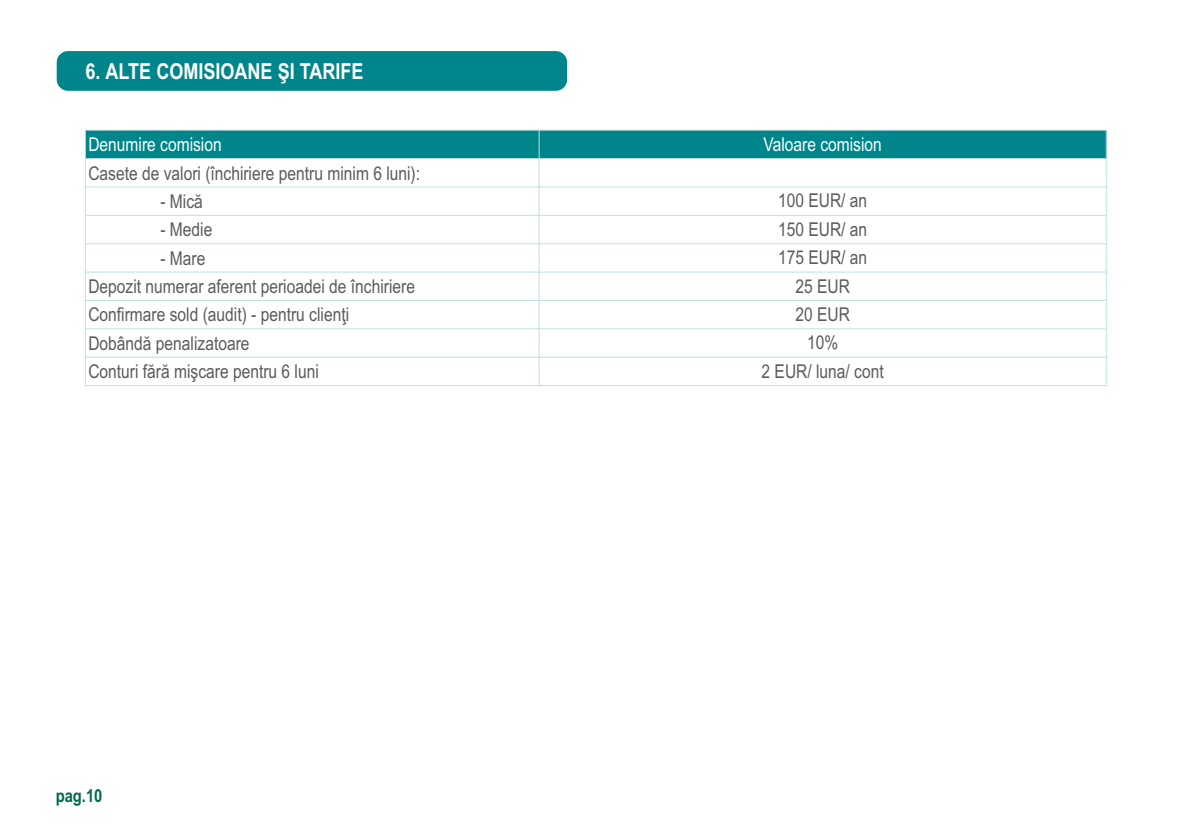
<style>
.page{position:relative;width:1191px;height:840px;background:#fff}
.page>*{position:absolute;margin:0;border:0;box-sizing:border-box;transform-origin:0 0}
.t1{font:700 22px "Arial Narrow";color:#fefefe}
.t2{font:19px "Arial Narrow";color:#5b5b5b}
.t3{font:19px "Arial Narrow";color:#fefefe}
.t4{font:700 18px "Arial Narrow";color:#00694f}
</style>
<div class="page">
<div style="left:57px;top:51px;width:510px;height:40px;background:#00858a;border-radius:11px"></div>
<div style="left:85px;top:130px;width:454px;height:28px;background:#00858a"></div>
<div style="left:539px;top:130px;width:567px;height:28px;background:#00858a"></div>
<hr style="left:85px;top:130px;width:1px;height:255px;background:#bfe0e2">
<hr style="left:539px;top:130px;width:1px;height:255px;background:#bfe0e2">
<hr style="left:1106px;top:130px;width:1px;height:255px;background:#bfe0e2">
<hr style="left:85px;top:385px;width:1021px;height:1px;background:#bfe0e2">
<hr style="left:85px;top:356px;width:1021px;height:1px;background:#bfe0e2">
<hr style="left:85px;top:328px;width:1021px;height:1px;background:#bfe0e2">
<hr style="left:85px;top:300px;width:1021px;height:1px;background:#bfe0e2">
<hr style="left:85px;top:271px;width:1021px;height:1px;background:#bfe0e2">
<hr style="left:85px;top:243px;width:1021px;height:1px;background:#bfe0e2">
<hr style="left:85px;top:215px;width:1021px;height:1px;background:#bfe0e2">
<hr style="left:85px;top:186px;width:1021px;height:1px;background:#bfe0e2">
<hr style="left:85px;top:158px;width:1021px;height:1px;background:#bfe0e2">
<hr style="left:85px;top:130px;width:1021px;height:1px;background:#bfe0e2">
<p class="t1" style="left:85px;top:63px;width:280px">6. ALTE COMISIOANE ŞI TARIFE</p>
<p class="t3" style="left:88px;top:137px;width:135px">Denumire comision</p>
<p class="t3" style="left:763px;top:137px;width:120px">Valoare comision</p>
<p class="t2" style="left:88px;top:165px;width:333px">Casete de valori (închiriere pentru minim 6 luni):</p>
<p class="t2" style="left:160px;top:194px;width:44px">- Mică</p>
<p class="t2" style="left:778px;top:193px;width:91px">100 EUR/ an</p>
<p class="t2" style="left:160px;top:222px;width:53px">- Medie</p>
<p class="t2" style="left:778px;top:222px;width:91px">150 EUR/ an</p>
<p class="t2" style="left:160px;top:251px;width:47px">- Mare</p>
<p class="t2" style="left:778px;top:250px;width:91px">175 EUR/ an</p>
<p class="t2" style="left:88px;top:279px;width:328px">Depozit numerar aferent perioadei de închiriere</p>
<p class="t2" style="left:795px;top:278px;width:56px">25 EUR</p>
<p class="t2" style="left:88px;top:307px;width:262px">Confirmare sold (audit) - pentru clienţi</p>
<p class="t2" style="left:795px;top:307px;width:56px">20 EUR</p>
<p class="t2" style="left:88px;top:336px;width:163px">Dobândă penalizatoare</p>
<p class="t2" style="left:807px;top:335px;width:33px">10%</p>
<p class="t2" style="left:88px;top:363px;width:232px">Conturi fără mişcare pentru 6 luni</p>
<p class="t2" style="left:761px;top:363px;width:124px">2 EUR/ luna/ cont</p>
<p class="t4" style="left:56px;top:788px;width:48px">pag.10</p>
</div>
